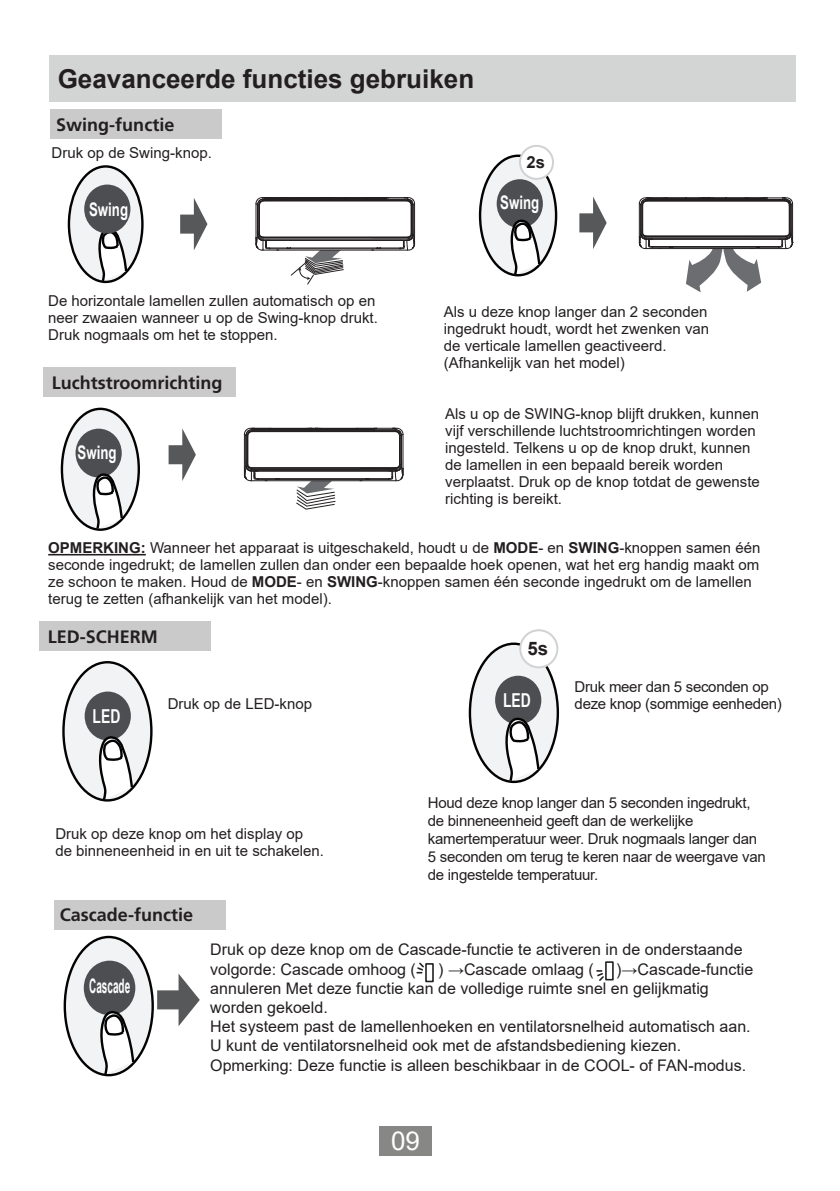
<style>
.page{position:relative;width:840px;height:1191px;background:#fff}
.page>*{position:absolute;margin:0;border:0;box-sizing:border-box;transform-origin:0 0}
.t1{font:700 26px "Arial";color:#231f20}
.t2{font:26px "Arial";color:#fff}
.t3{font:700 20px "Arial Narrow";color:#fff;scale:.61 1}
.t4{font:700 19.2px "Arial Narrow";color:#fff;scale:.89 1}
.t5{font:700 18.6px "Arial Narrow";color:#fff;scale:.86 1}
.t6{font:700 18.6px "Arial";color:#231f20}
.t7{font:700 18px "Frutiger LT Std";color:#231f20}
.t8{font:700 16.6px "Arial";color:#231f20}
.t9{font:16px/19.2px "Arial";color:#231f20}
.t10{font:15px/17px "Arial";color:#231f20}
.t11{font:15px/18px "Arial";letter-spacing:-.02em;color:#231f20}
.s1{font-weight:700}
</style>
<div class="page">
<div style="left:50px;top:110px;width:171px;height:29px;background:#cbcacb"></div>
<div style="left:44px;top:367px;width:192px;height:30px;background:#cbcacb"></div>
<div style="left:40px;top:621px;width:171px;height:30px;background:#cbcacb"></div>
<div style="left:54px;top:900px;width:171px;height:29px;background:#cbcacb"></div>
<svg style="left:416px;top:962px;width:8px;height:11px"></svg>
<div style="left:425px;top:963px;width:8px;height:19px;border:2px solid #231f20"></div>
<hr style="left:48px;top:554px;width:98px;height:1px;background:#231f20">
<div style="left:50px;top:55px;width:745px;height:47px;background:#d3d4d4"></div>
<div style="left:480px;top:156px;width:75px;height:119px;background:#f2f3f4;border-radius:50%"></div>
<div style="left:478px;top:154px;width:79px;height:122px;border:2px solid #030303;border-radius:50%"></div>
<svg style="left:180px;top:198px;width:27px;height:52px"></svg>
<svg style="left:255px;top:197px;width:160px;height:88px"></svg>
<svg style="left:579px;top:197px;width:27px;height:52px"></svg>
<svg style="left:157px;top:973px;width:43px;height:53px"></svg>
<svg style="left:638px;top:197px;width:154px;height:95px"></svg>
<div style="left:69px;top:166px;width:73px;height:116px;background:#f2f3f4;border-radius:50%"></div>
<div style="left:68px;top:165px;width:75px;height:118px;border:2px solid #030303;border-radius:50%"></div>
<div style="left:519px;top:146px;width:33px;height:33px;background:#fff;border-radius:50%"></div>
<div style="left:518px;top:145px;width:35px;height:35px;border:2px solid #d1d2d4;border-radius:50%"></div>
<div style="left:63px;top:662px;width:88px;height:138px;background:#f2f3f4;border-radius:50%"></div>
<div style="left:62px;top:661px;width:90px;height:140px;border:2px solid #030303;border-radius:50%"></div>
<div style="left:469px;top:644px;width:88px;height:138px;background:#f2f3f4;border-radius:50%"></div>
<div style="left:468px;top:642px;width:90px;height:141px;border:2px solid #030303;border-radius:50%"></div>
<div style="left:520px;top:630px;width:37px;height:37px;background:#fff;border-radius:50%"></div>
<div style="left:519px;top:629px;width:39px;height:39px;border:2px solid #d1d2d4;border-radius:50%"></div>
<svg style="left:97px;top:228px;width:31px;height:56px"></svg>
<div style="left:84px;top:184px;width:46px;height:49px;background:#4d4e52;border-radius:50%"></div>
<div style="left:85px;top:691px;width:46px;height:49px;background:#4d4e52;border-radius:50%"></div>
<div style="left:495px;top:675px;width:46px;height:49px;background:#4d4e52;border-radius:50%"></div>
<div style="left:496px;top:179px;width:46px;height:49px;background:#4d4e52;border-radius:50%"></div>
<svg style="left:509px;top:220px;width:32px;height:57px"></svg>
<svg style="left:97px;top:736px;width:37px;height:66px"></svg>
<div style="left:65px;top:937px;width:88px;height:138px;background:#f2f3f4;border-radius:50%"></div>
<div style="left:64px;top:935px;width:90px;height:141px;border:2px solid #030303;border-radius:50%"></div>
<div style="left:84px;top:960px;width:51px;height:55px;background:#4d4e52;border-radius:50%"></div>
<svg style="left:99px;top:1011px;width:36px;height:65px"></svg>
<svg style="left:503px;top:718px;width:37px;height:65px"></svg>
<svg style="left:168px;top:428px;width:28px;height:53px"></svg>
<svg style="left:243px;top:427px;width:160px;height:82px"></svg>
<div style="left:62px;top:409px;width:77px;height:120px;background:#f2f3f4;border-radius:50%"></div>
<div style="left:61px;top:408px;width:79px;height:123px;border:2px solid #030303;border-radius:50%"></div>
<div style="left:75px;top:428px;width:47px;height:49px;background:#4d4e52;border-radius:50%"></div>
<svg style="left:91px;top:474px;width:33px;height:57px"></svg>
<svg style="left:596px;top:970px;width:8px;height:11px"></svg>
<div style="left:604px;top:961px;width:9px;height:19px;border:2px solid #231f20"></div>
<div style="left:379px;top:1125px;width:52px;height:30px;background:#878786"></div>
<p class="t1" style="left:58px;top:61px;width:418px">Geavanceerde functies gebruiken</p>
<p class="t7" style="left:56px;top:114px;width:120px">Swing-functie</p>
<p class="t10" style="left:52px;top:144px;width:162px">Druk op de Swing-knop.</p>
<p class="t5" style="left:89px;top:195px;width:47px">Swing</p>
<p class="t8" style="left:526px;top:151px;width:20px">2s</p>
<p class="t5" style="left:500px;top:189px;width:47px">Swing</p>
<p class="t10" style="left:48px;top:292px;width:331px">De horizontale lamellen zullen automatisch op en neer zwaaien wanneer u op de Swing-knop drukt.</p>
<p class="t10" style="left:48px;top:326px;width:231px">Druk nogmaals om het te stoppen.</p>
<p class="t10" style="left:443px;top:303px;width:267px;text-align:justify">Als u deze knop langer dan 2 seconden ingedrukt houdt, wordt het zwenken van de verticale lamellen geactiveerd.</p>
<p class="t10" style="left:443px;top:354px;width:182px">(Afhankelijk van het model)</p>
<p class="t10" style="left:445px;top:405px;width:316px">Als u op de SWING-knop blijft drukken, kunnen vijf verschillende luchtstroomrichtingen worden ingesteld. Telkens u op de knop drukt, kunnen de lamellen in een bepaald bereik worden verplaatst. Druk op de knop totdat de gewenste richting is bereikt.</p>
<p class="t10" style="left:48px;top:539px;width:713px"><span class="s1">OPMERKING:</span> Wanneer het apparaat is uitgeschakeld, houdt u de <span class="s1">MODE</span>- en <span class="s1">SWING</span>-knoppen samen één seconde ingedrukt; de lamellen zullen dan onder een bepaalde hoek openen, wat het erg handig maakt om ze schoon te maken. Houd de <span class="s1">MODE</span>- en <span class="s1">SWING</span>-knoppen samen één seconde ingedrukt om de lamellen terug te zetten (afhankelijk van het model).</p>
<p class="t7" style="left:52px;top:372px;width:172px">Luchtstroomrichting</p>
<p class="t5" style="left:77px;top:439px;width:47px">Swing</p>
<p class="t7" style="left:48px;top:626px;width:111px">LED-SCHERM</p>
<p class="t4" style="left:92px;top:702px;width:33px">LED</p>
<p class="t10" style="left:168px;top:695px;width:146px">Druk op de LED-knop</p>
<p class="t10" style="left:55px;top:825px;width:270px">Druk op deze knop om het display op<br>de binneneenheid in en uit te schakelen.</p>
<p class="t7" style="left:60px;top:904px;width:135px">Cascade-functie</p>
<p class="t6" style="left:527px;top:636px;width:22px">5s</p>
<p class="t4" style="left:502px;top:686px;width:33px">LED</p>
<p class="t11" style="left:574px;top:678px;width:208px;line-height:17px">Druk meer dan 5 seconden op deze knop (sommige eenheden)</p>
<p class="t11" style="left:427px;top:793px;width:339px">Houd deze knop langer dan 5 seconden ingedrukt, de binneneenheid geeft dan de werkelijke kamertemperatuur weer. Druk nogmaals langer dan 5 seconden om terug te keren naar de weergave van de ingestelde temperatuur.</p>
<p class="t3" style="left:89px;top:971px;width:69px">Cascade</p>
<p class="t9" style="left:210px;top:940px;width:533px">Druk op deze knop om de Cascade-functie te activeren in de onderstaande volgorde: Cascade omhoog (</p>
<p class="t9" style="left:210px;top:959px;width:544px;text-indent:406px">)→Cascade-functie annuleren Met deze functie kan de volledige ruimte snel en gelijkmatig worden gekoeld.</p>
<p class="t9" style="left:210px;top:1016px;width:541px">Het systeem past de lamellenhoeken en ventilatorsnelheid automatisch aan.<br>U kunt de ventilatorsnelheid ook met de afstandsbediening kiezen.</p>
<p class="t9" style="left:210px;top:1055px;width:537px">Opmerking: Deze functie is alleen beschikbaar in de COOL- of FAN-modus.</p>
<p class="t9" style="left:438px;top:959px;width:157px">) →Cascade omlaag (</p>
<p class="t2" style="left:391px;top:1123px;width:30px">09</p>
</div>
